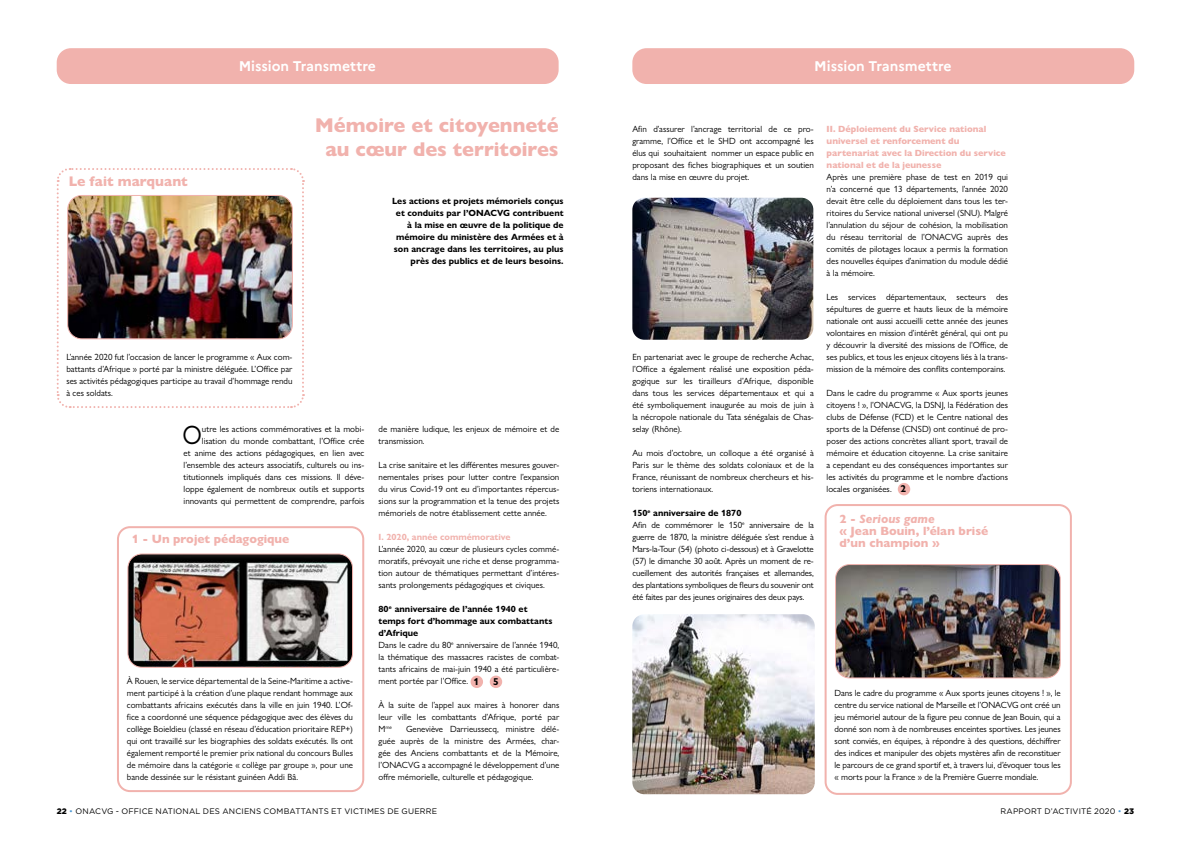
<style>
.page{position:relative;width:1191px;height:842px;background:#fff}
.page>*{position:absolute;margin:0;border:0;box-sizing:border-box;transform-origin:0 0}
.t1{font:26.6px "Gill Sans Nova";color:#000;scale:.9 1}
.t2{font:800 20px/24px "Gill Sans Nova";color:#f1b2ad;text-align:center}
.t3{font:700 14px "Marianne";color:#fff}
.t4{font:800 14px "Gill Sans Nova";color:#f1b2ad}
.t5{font:800 12px/12px "Gill Sans Nova";color:#f1b2ad}
.t6{font:700 10px "Gill Sans Nova";color:#000}
.t7{font:9px/12px "Gill Sans Nova";color:#000;text-align:justify}
.t8{font:700 9px/12px "Gill Sans Nova";color:#000;text-align:right}
.t9{font:800 9px/12px "Gill Sans Nova";color:#f1b2ad}
.t10{font:700 9px "Gill Sans Nova";color:#f1b2ad}
.t11{font:8px "Gotham";letter-spacing:.02em;color:#000}
.t12{font:5.2px "Gill Sans Nova";color:#000}
.s1{font-weight:700}
.s2{font-size:9px}
.s3{font-style:italic}
.s4{font-weight:900}
.s5{color:#4a96d2}
</style>
<div class="page">
<div style="left:57px;top:48px;width:501px;height:36px;background:#f1b2ad;border-radius:14px"></div>
<div style="left:632px;top:48px;width:502px;height:36px;background:#f1b2ad;border-radius:14px"></div>
<svg style="left:56px;top:168px;width:249px;height:240px"></svg>
<img style="left:68px;top:195px;width:224px;height:144px">
<div style="left:67px;top:195px;width:226px;height:144px;border:1px solid #f1b2ad;border-radius:14px"></div>
<div style="left:117px;top:526px;width:247px;height:266px;border:2px solid #f1b2ad;border-radius:12px"></div>
<img style="left:129px;top:555px;width:223px;height:111px">
<div style="left:127px;top:553px;width:226px;height:115px;border:1px solid #f1b2ad;border-radius:14px"></div>
<div style="left:824px;top:504px;width:247px;height:291px;border:2px solid #f1b2ad;border-radius:12px"></div>
<img style="left:835px;top:564px;width:225px;height:114px">
<div style="left:835px;top:564px;width:225px;height:114px;border:1px solid #f1b2ad;border-radius:14px"></div>
<img style="left:632px;top:198px;width:181px;height:142px">
<img style="left:632px;top:614px;width:182px;height:180px">
<div style="left:470px;top:675px;width:13px;height:13px;background:#f1b2ad;border-radius:50%"></div>
<div style="left:897px;top:483px;width:13px;height:12px;background:#f1b2ad;border-radius:50%"></div>
<div style="left:490px;top:675px;width:12px;height:13px;background:#f1b2ad;border-radius:50%"></div>
<h3 class="t3" style="left:239px;top:58px;width:139px">Mission Transmettre</h3>
<h3 class="t3" style="left:814px;top:58px;width:139px">Mission Transmettre</h3>
<h3 class="t4" style="left:69px;top:172px;width:121px">Le fait marquant</h3>
<h2 class="t2" style="left:315px;top:113px;width:245px">Mémoire et citoyenneté au cœur des territoires</h2>
<p class="t8" style="left:392px;top:195px;width:173px">Les actions et projets mémoriels conçus et conduits par l’ONACVG contribuent à la mise en œuvre de la politique de mémoire du ministère des Armées et à son ancrage dans les territoires, au plus près des publics et de leurs besoins.</p>
<p class="t7" style="left:66px;top:351px;width:228px">L’année 2020 fut l’occasion de lancer le programme « Aux com&shy;battants d’Afrique » porté par la ministre déléguée. L’Office par ses activités pédagogiques participe au travail d’hommage rendu à ces soldats.</p>
<h1 class="t1" style="left:182px;top:419px;width:23px">O</h1>
<p class="t7" style="left:184px;top:423px;width:182px;text-align:right">utre les actions commémoratives et la mobi&shy;lisation du monde combattant, l’Office crée<br>et anime des actions pédagogiques, en lien avec l’ensemble des acteurs associatifs, culturels ou ins&shy;titutionnels impliqués dans ces missions. Il déve&shy;loppe également de nombreux outils et supports innovants qui permettent de comprendre, parfois</p>
<p class="t7" style="left:378px;top:423px;width:182px">de manière ludique, les enjeux de mémoire et de transmission.</p>
<p class="t7" style="left:378px;top:459px;width:182px">La crise sanitaire et les différentes mesures gouver&shy;nementales prises pour lutter contre l’expansion du virus Covid-19 ont eu d’importantes répercus&shy;sions sur la programmation et la tenue des projets mémoriels de notre établissement cette année.</p>
<p class="t10" style="left:378px;top:531px;width:133px">I. 2020, année commémorative</p>
<p class="t7" style="left:378px;top:543px;width:182px">L’année 2020, au cœur de plusieurs cycles commé&shy;moratifs, prévoyait une riche et dense programma&shy;tion autour de thématiques permettant d’intéres&shy;sants prolongements pédagogiques et civiques.</p>
<p class="t7" style="left:378px;top:603px;width:182px;text-align:left"><span class="s1">80</span><sup>e</sup> <span class="s1">anniversaire de l’année 1940 et<br>temps fort d’hommage aux combattants d’Afrique<br></span>Dans le cadre du 80<sup>e</sup> anniversaire de l’année 1940, la thématique des massacres racistes de combat&shy;tants africains de mai-juin 1940 a été particulière&shy;ment portée par l’Office.</p>
<p class="t7" style="left:378px;top:699px;width:182px">À la suite de l’appel aux maires à honorer dans leur ville les combattants d’Afrique, porté par</p>
<p class="t12" style="left:378px;top:724px;width:15px"><span class="s2">M</span>me</p>
<h3 class="t5" style="left:132px;top:533px;width:159px">1 - Un projet pédagogique</h3>
<p class="t7" style="left:127px;top:675px;width:228px">À Rouen, le service départemental de la Seine-Maritime a active&shy;ment participé à la création d’une plaque rendant hommage aux combattants africains exécutés dans la ville en juin 1940. L’Of&shy;fice a coordonné une séquence pédagogique avec des élèves du collège Boieldieu (classé en réseau d’éducation prioritaire REP+) qui ont travaillé sur les biographies des soldats exécutés. Ils ont également remporté le premier prix national du concours Bulles de mémoire dans la catégorie « collège par groupe », pour une bande dessinée sur le résistant guinéen Addi Bâ.</p>
<p class="t6" style="left:473px;top:675px;width:7px">1</p>
<p class="t6" style="left:493px;top:675px;width:7px">5</p>
<p class="t7" style="left:378px;top:723px;width:182px;text-indent:28px">Geneviève Darrieussecq, ministre délé&shy;guée auprès de la ministre des Armées, char&shy;gée des Anciens combattants et de la Mémoire, l’ONACVG a accompagné le développement d’une offre mémorielle, culturelle et pédagogique.</p>
<p class="t7" style="left:632px;top:123px;width:183px">Afin d’assurer l’ancrage territorial de ce pro&shy;gramme, l’Office et le SHD ont accompagné les élus qui souhaitaient nommer un espace public en proposant des fiches biographiques et un soutien dans la mise en œuvre du projet.</p>
<p class="t7" style="left:632px;top:351px;width:183px">En partenariat avec le groupe de recherche Achac, l’Office a également réalisé une exposition péda&shy;gogique sur les tirailleurs d’Afrique, disponible dans tous les services départementaux et qui a été symboliquement inaugurée au mois de juin à la nécropole nationale du Tata sénégalais de Chas&shy;selay (Rhône).</p>
<p class="t7" style="left:632px;top:447px;width:183px">Au mois d’octobre, un colloque a été organisé à Paris sur le thème des soldats coloniaux et de la France, réunissant de nombreux chercheurs et his&shy;toriens internationaux.</p>
<p class="t7" style="left:632px;top:507px;width:183px;text-align:left"><span class="s1">150</span><sup>e</sup> <span class="s1">anniversaire de 1870<br></span>Afin de commémorer le 150<sup>e</sup> anniversaire de la guerre de 1870, la ministre déléguée s’est rendue à Mars-la-Tour (54) (photo ci-dessous) et à Gravelotte (57) le dimanche 30 août. Après un moment de re&shy;cueillement des autorités françaises et allemandes, des plantations symboliques de fleurs du souvenir ont été faites par des jeunes originaires des deux pays.</p>
<p class="t9" style="left:826px;top:123px;width:181px">II. Déploiement du Service national universel et renforcement du partenariat avec la Direction du service national et de la jeunesse</p>
<p class="t7" style="left:826px;top:171px;width:183px">Après une première phase de test en 2019 qui n’a concerné que 13 départements, l’année 2020 devait être celle du déploiement dans tous les ter&shy;ritoires du Service national universel (SNU). Malgré l’annulation du séjour de cohésion, la mobilisation du réseau territorial de l’ONACVG auprès des comités de pilotages locaux a permis la formation des nouvelles équipes d’animation du module dédié à la mémoire.</p>
<p class="t7" style="left:826px;top:291px;width:183px">Les services départementaux, secteurs des sépultures de guerre et hauts lieux de la mémoire nationale ont aussi accueilli cette année des jeunes volontaires en mission d’intérêt général, qui ont pu y découvrir la diversité des missions de l’Office, de ses publics, et tous les enjeux citoyens liés à la trans&shy;mission de la mémoire des conflits contemporains.</p>
<p class="t7" style="left:826px;top:387px;width:183px">Dans le cadre du programme « Aux sports jeunes citoyens ! », l’ONACVG, la DSNJ, la Fédération des clubs de Défense (FCD) et le Centre national des sports de la Défense (CNSD) ont continué de pro&shy;poser des actions concrètes alliant sport, travail de mémoire et éducation citoyenne. La crise sanitaire a cependant eu des conséquences importantes sur les activités du programme et le nombre d’actions locales organisées.</p>
<h3 class="t5" style="left:839px;top:513px;width:150px">2 - <span class="s3">Serious game<br></span>« Jean Bouin, l’élan brisé d’un champion »</h3>
<p class="t6" style="left:900px;top:482px;width:7px">2</p>
<p class="t7" style="left:834px;top:687px;width:228px">Dans le cadre du programme « Aux sports jeunes citoyens ! », le centre du service national de Marseille et l’ONACVG ont créé un jeu mémoriel autour de la figure peu connue de Jean Bouin, qui a donné son nom à de nombreuses enceintes sportives. Les jeunes sont conviés, en équipes, à répondre à des questions, déchiffrer des indices et manipuler des objets mystères afin de reconstituer le parcours de ce grand sportif et, à travers lui, d’évoquer tous les « morts pour la France » de la Première Guerre mondiale.</p>
<p class="t11" style="left:57px;top:806px;width:382px"><span class="s4">22</span> <span class="s5">•</span> ONACVG - OFFICE NATIONAL DES ANCIENS COMBATTANTS ET VICTIMES DE GUERRE</p>
<p class="t11" style="left:1000px;top:806px;width:135px">RAPPORT D’ACTIVITÉ 2020 <span class="s5">•</span> <span class="s4">23</span></p>
</div>
